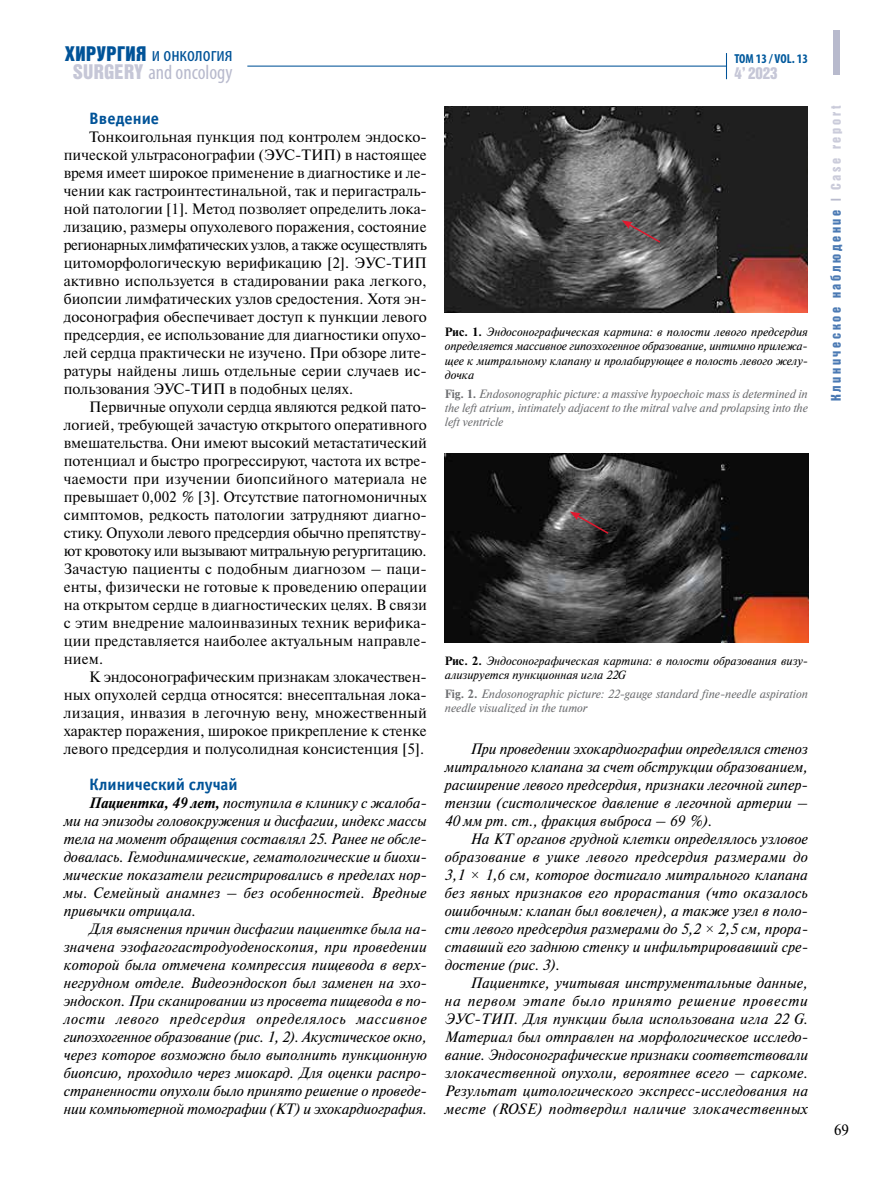
<style>
.page{position:relative;width:893px;height:1191px;background:#fff}
.page>*{position:absolute;margin:0;border:0;box-sizing:border-box;transform-origin:0 0}
.t1{font:condensed 20.4px/17.7px "Myriad Pro";color:#b8bacd;text-align:center}
.t2{font:700 16.5px "Officina Sans C";color:#005398}
.t3{font:16.5px "Bastion Kontrast Alt C";color:#c6c7d7}
.t4{font:italic 15px/18px "Newton C";color:#000;text-align:justify}
.t5{font:15px/18px "Newton C";color:#000;text-align:justify}
.t6{font:13.5px "Bastion Kontrast Alt C";letter-spacing:.2em;color:#4a79b3}
.t7{font:700 condensed 13.05px "Myriad Pro";color:#00599d}
.t8{font:italic 12px/14.4px "Newton C";color:#000;text-align:justify}
.t9{font:italic 12px/14.4px "Newton C";color:#6d6e71;text-align:justify}
.s1{font-family:"Bastion Kontrast Alt C";font-stretch:normal;color:#005398}
.s2{color:#005398}
.s3{font-family:"Bastion Kontrast Alt C";font-stretch:normal;color:#c6c7d7}
.s4{font-weight:700}
.s5{font-weight:700;font-style:normal}
.s6{font-family:"Times New Roman"}
.s7{color:#b8bacd}
.s8{color:#cacbda}
</style>
<div class="page">
<div style="left:833px;top:31px;width:7px;height:44px;background:#b8bacd"></div>
<svg style="left:726px;top:53px;width:1px;height:26px"></svg>
<hr style="left:247px;top:66px;width:480px;height:1px;background:#005398">
<img style="left:445px;top:453px;width:364px;height:189px">
<img style="left:444px;top:106px;width:364px;height:206px">
<svg style="left:622px;top:220px;width:40px;height:24px"></svg>
<svg style="left:570px;top:511px;width:40px;height:24px"></svg>
<h1 class="t1" style="left:65px;top:46px;width:169px"><span class="s1">ХИРУРГИЯ</span> <span class="s2">и онкология<br></span><span class="s3">SURGERY</span> and oncology</h1>
<p class="t2" style="left:89px;top:109px;width:71px">Введение</p>
<p class="t5" style="left:64px;top:128px;width:365px;text-indent:26px">Тонкоигольная пункция под контролем эндоско&shy;пической ультрасонографии (ЭУС-ТИП) в настоящее время имеет широкое применение в диагностике и ле&shy;чении как гастроинтестинальной, так и перигастраль&shy;ной патологии [1]. Метод позволяет определить лока&shy;лизацию, размеры опухолевого поражения, состояние регионарных лимфатических узлов, а также осуществлять цитоморфологическую верификацию [2]. ЭУС-ТИП активно используется в стадировании рака легкого, биопсии лимфатических узлов средостения. Хотя эн&shy;досонография обеспечивает доступ к пункции левого предсердия, ее использование для диагностики опухо&shy;лей сердца практически не изучено. При обзоре лите&shy;ратуры найдены лишь отдельные серии случаев ис&shy;пользования ЭУС-ТИП в подобных целях.</p>
<p class="t5" style="left:64px;top:398px;width:365px;text-indent:26px">Первичные опухоли сердца являются редкой пато&shy;логией, требующей зачастую открытого оперативного вмешательства. Они имеют высокий метастатический потенциал и быстро прогрессируют, частота их встре&shy;чаемости при изучении биопсийного материала не превышает 0,002 % [3]. Отсутствие патогномоничных симптомов, редкость патологии затрудняют диагно&shy;стику. Опухоли левого предсердия обычно препятству&shy;ют кровотоку или вызывают митральную регургитацию.<br>Зачастую пациенты с подобным диагнозом – паци&shy;енты, физически не готовые к проведению операции на открытом сердце в диагностических целях. В связи с этим внедрение малоинвазиных техник верифика&shy;ции представляется наиболее актуальным направле&shy;нием.</p>
<p class="t5" style="left:64px;top:668px;width:365px;text-indent:26px">К эндосонографическим признакам злокачествен&shy;ных опухолей сердца относятся: внесептальная лока&shy;лизация, инвазия в легочную вену, множественный характер поражения, широкое прикрепление к стенке левого предсердия и полусолидная консистенция [5].</p>
<p class="t2" style="left:89px;top:775px;width:150px">Клинический случай</p>
<p class="t4" style="left:64px;top:794px;width:365px;text-indent:26px"><span class="s4">Пациентка, 49 лет,</span> поступила в клинику с жалоба&shy;ми на эпизоды головокружения и дисфагии, индекс массы тела на момент обращения составлял 25. Ранее не обсле&shy;довалась. Гемодинамические, гематологические и биохи&shy;мические показатели регистрировались в пределах нор&shy;мы. Семейный анамнез – без особенностей. Вредные привычки отрицала.</p>
<p class="t4" style="left:64px;top:920px;width:365px;text-indent:26px">Для выяснения причин дисфагии пациентке была на&shy;значена эзофагогастродуоденоскопия, при проведении которой была отмечена компрессия пищевода в верх&shy;негрудном отделе. Видеоэндоскоп был заменен на эхо&shy;эндоскоп. При сканировании из просвета пищевода в по&shy;лости левого предсердия определялось массивное гипоэхогенное образование (рис. 1, 2). Акустическое окно, через которое возможно было выполнить пункционную биопсию, проходило через миокард. Для оценки распро&shy;страненности опухоли было принято решение о проведе&shy;нии компьютерной томографии (КТ) и эхокардиография.</p>
<p class="t7" style="left:734px;top:50px;width:75px">ТОМ 13 / VOL. 13</p>
<p class="t3" style="left:734px;top:65px;width:45px">4’ 2023</p>
<p class="t8" style="left:445px;top:324px;width:365px"><span class="s5">Рис. 1.</span> Эндосонографическая картина: в полости левого предсердия определяется массивное гипоэхогенное образование, интимно прилежа&shy;щее к митральному клапану и пролабирующее в полость левого желу&shy;дочка</p>
<p class="t9" style="left:445px;top:386px;width:365px"><span class="s5">Fig. 1.</span> Endosonographic picture: a massive hypoechoic mass is determined in the left atrium, intimately adjacent to the mitral valve and prolapsing into the left ventricle</p>
<p class="t8" style="left:445px;top:653px;width:363px"><span class="s5">Рис. 2.</span> Эндосонографическая картина: в полости образования визу&shy;ализируется пункционная игла 22G</p>
<p class="t9" style="left:445px;top:686px;width:365px"><span class="s5">Fig. 2.</span> Endosonographic picture: 22‑gauge standard fine-needle aspiration needle visualized in the tumor</p>
<p class="t4" style="left:445px;top:740px;width:365px;text-indent:26px">При проведении эхокардиографии определялся стеноз митрального клапана за счет обструкции образованием, расширение левого предсердия, признаки легочной гипер&shy;тензии (систолическое давление в легочной артерии – 40 мм рт. ст., фракция выброса – 69 %).</p>
<p class="t4" style="left:445px;top:830px;width:365px;text-indent:26px">На КТ органов грудной клетки определялось узловое образование в ушке левого предсердия размерами до 3,1 <span class="s6">×</span> 1,6 см, которое достигало митрального клапана без явных признаков его прорастания (что оказалось ошибочным: клапан был вовлечен), а также узел в поло&shy;сти левого предсердия размерами до 5,2 <span class="s6">×</span> 2,5 см, прора&shy;ставший его заднюю стенку и инфильтрировавший сре&shy;достение (рис. 3).</p>
<p class="t4" style="left:445px;top:974px;width:365px;text-indent:26px">Пациентке, учитывая инструментальные данные, на первом этапе было принято решение провести ЭУС-ТИП. Для пункции была использована игла 22 G.<br>Материал был отправлен на морфологическое исследо&shy;вание. Эндосонографические признаки соответствовали злокачественной опухоли, вероятнее всего – саркоме.<br>Результат цитологического экспресс-исследования на месте (ROSE) подтвердил наличие злокачественных</p>
<p class="t6" style="left:829px;top:401px;width:297px;rotate:-90deg">КЛИНИЧЕСКОЕ НАБЛЮДЕНИЕ <span class="s7">|</span> <span class="s8">CASE REPORT</span></p>
<p class="t5" style="left:834px;top:1120px;width:16px">69</p>
</div>
